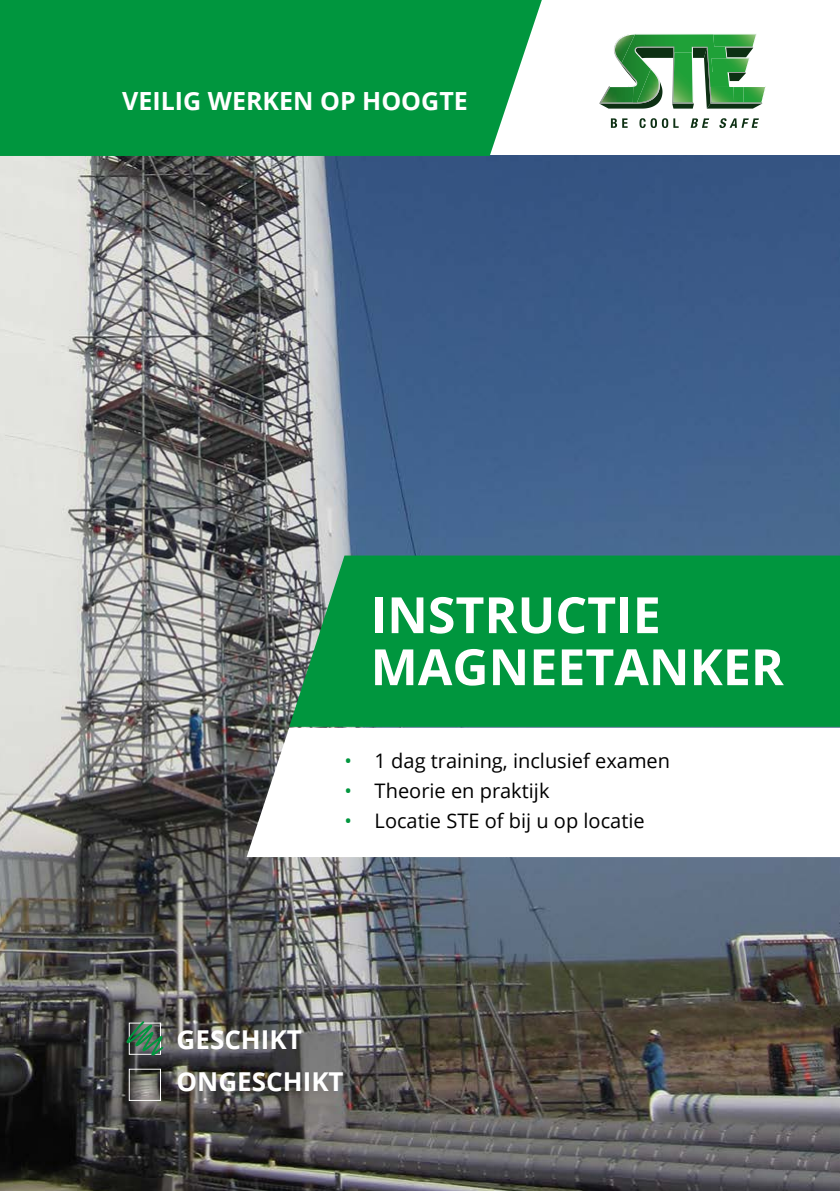
<style>
.page{position:relative;width:840px;height:1191px;background:#fff}
.page>*{position:absolute;margin:0;border:0;box-sizing:border-box;transform-origin:0 0}
.t1{font:700 50px/52px "Open Sans";color:#fff}
.t2{font:700 26px/42px "Open Sans";color:#fff}
.t3{font:700 25px "Open Sans";color:#fff}
.t4{font:20px "Open Sans";color:#000}
.s1{color:#00963e}
</style>
<div class="page">
<img style="left:0;top:156px;width:839px;height:1035px">
<svg style="left:246px;top:728px;width:593px;height:129px"></svg>
<div style="left:289px;top:555px;width:550px;height:172px;background:#00963e"></div>
<svg style="left:599px;top:34px;width:167px;height:75px"></svg>
<svg style="left:610px;top:118px;width:6px;height:10px"></svg>
<svg style="left:622px;top:118px;width:5px;height:10px"></svg>
<svg style="left:639px;top:118px;width:39px;height:10px"></svg>
<svg style="left:690px;top:118px;width:18px;height:10px"></svg>
<svg style="left:719px;top:118px;width:39px;height:10px"></svg>
<div style="left:0;top:0;width:541px;height:156px;background:#00963e"></div>
<svg style="left:125px;top:1006px;width:41px;height:102px;background:#545f57"></svg>
<p class="t3" style="left:122px;top:84px;width:347px">VEILIG WERKEN OP HOOGTE</p>
<h1 class="t1" style="left:370px;top:588px;width:414px">INSTRUCTIE<br>MAGNEETANKER</h1>
<p class="t4" style="left:344px;top:747px;width:327px"><span class="s1">•</span> 1 dag training, inclusief examen</p>
<p class="t4" style="left:344px;top:777px;width:206px"><span class="s1">•</span> Theorie en praktijk</p>
<p class="t4" style="left:344px;top:807px;width:301px"><span class="s1">•</span> Locatie STE of bij u op locatie</p>
<h2 class="t2" style="left:176px;top:1017px;width:168px">GESCHIKT<br>ONGESCHIKT</h2>
</div>
